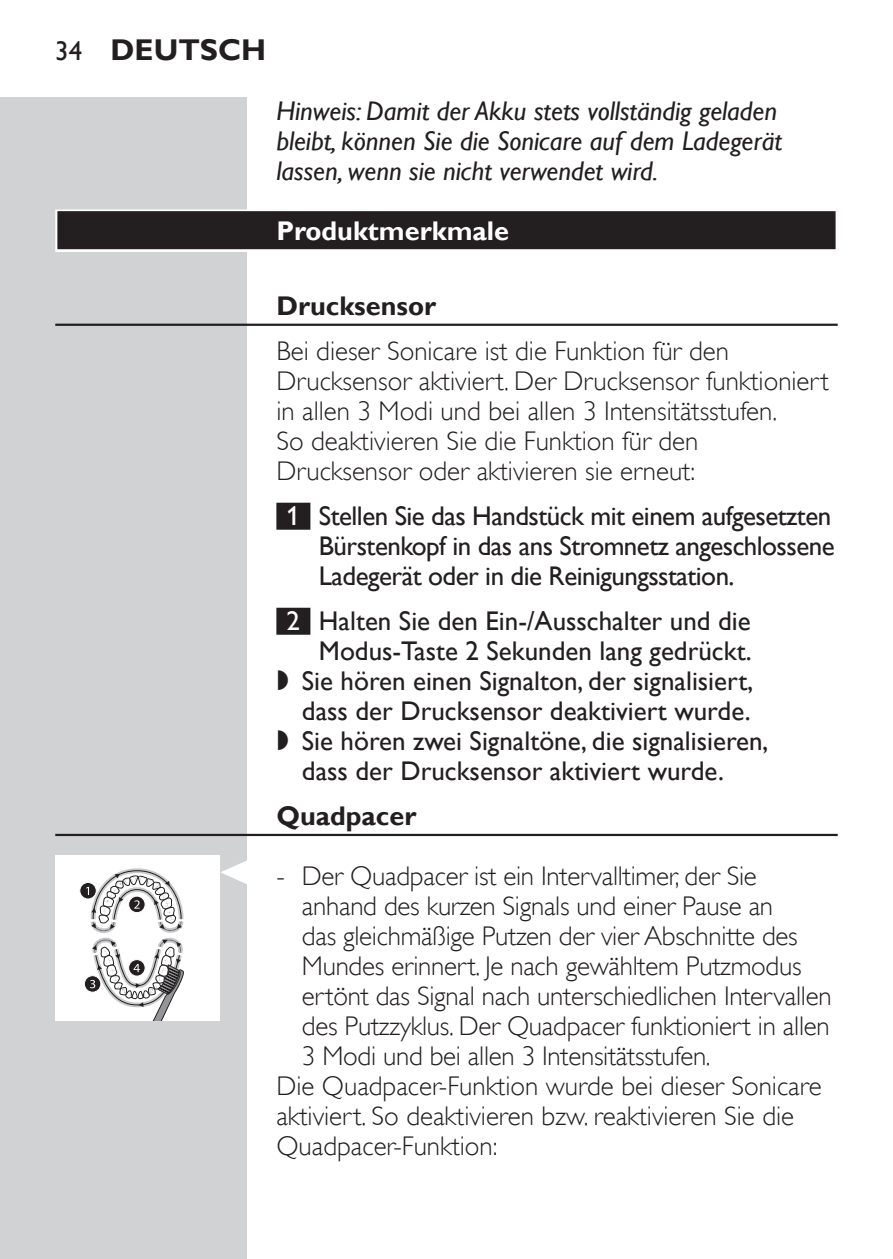
<style>
.page{position:relative;width:893px;height:1259px;background:#fff}
.page>*{position:absolute;margin:0;border:0;box-sizing:border-box;transform-origin:0 0}
.t1{font:700 30px "Gill Sans Alt One WGL";color:#231f20}
.t2{font:27px/30px "Gill Sans Alt One WGL Light";color:#231f20}
.t3{font:27px "Gill Sans Alt One WGL";color:#231f20}
.t4{font:27px/30px "Gill Sans Alt One WGL";letter-spacing:-.02em;color:#231f20}
.t5{font:italic 27px/30px "Gill Sans Alt One WGL";color:#231f20}
.t6{font:700 27px "Gill Sans Alt One WGL";color:#231f20}
.t7{font:700 27px "Gill Sans Alt One WGL";color:#fff}
.s1{font-weight:400;font-size:27px}
.s2{color:#fff}
.s3{font-family:"Philips Ll Font Plain"}
</style>
<div class="page">
<hr style="left:892px;top:98px;width:1px;height:1161px;background:#d1d2d4">
<div style="left:0;top:98px;width:247px;height:1161px;background:#d1d2d4"></div>
<div style="left:55px;top:209px;width:783px;height:43px;background:linear-gradient(to right,#d2d1d1,#d2d1d1)"></div>
<div style="left:57px;top:211px;width:779px;height:38px;background:#231f20"></div>
<hr style="left:55px;top:324px;width:783px;height:2px;background:#231f20">
<div style="left:276px;top:503px;width:34px;height:27px;background:#231f20"></div>
<div style="left:276px;top:608px;width:34px;height:27px;background:#231f20"></div>
<hr style="left:55px;top:834px;width:783px;height:2px;background:#231f20">
<svg style="left:221px;top:860px;width:26px;height:24px"></svg>
<div style="left:55px;top:855px;width:165px;height:165px;background:#fff"></div>
<div style="left:80px;top:882px;width:16px;height:17px;background:#231f20;border-radius:50%"></div>
<div style="left:79px;top:882px;width:18px;height:17px;border:1px solid #fff;border-radius:50%"></div>
<div style="left:84px;top:975px;width:17px;height:17px;border:1px solid #fff;border-radius:50%"></div>
<svg style="left:86px;top:868px;width:98px;height:152px"></svg>
<p class="t1" style="left:55px;top:29px;width:212px"><span class="s1">34</span> Deutsch</p>
<p class="t5" style="left:276px;top:96px;width:507px">Hinweis: Damit der Akku stets vollständig geladen bleibt, können Sie die Sonicare auf dem Ladegerät lassen, wenn sie nicht verwendet wird.</p>
<p class="t7" style="left:276px;top:212px;width:234px">Produktmerkmale</p>
<p class="t6" style="left:276px;top:287px;width:161px">Drucksensor</p>
<p class="t2" style="left:276px;top:336px;width:554px">Bei dieser Sonicare ist die Funktion für den Drucksensor aktiviert. Der Drucksensor funktioniert in allen 3 Modi und bei allen 3 Intensitätsstufen.<br>So deaktivieren Sie die Funktion für den Drucksensor oder aktivieren sie erneut:</p>
<p class="t4" style="left:319px;top:501px;width:517px;text-indent:-32px"><span class="s2">1</span> Stellen Sie das Handstück mit einem aufgesetzten<br>Bürstenkopf in das ans Stromnetz angeschlossene<br>Ladegerät oder in die Reinigungsstation.</p>
<p class="t3" style="left:287px;top:602px;width:466px"><span class="s2">2</span> Halten Sie den Ein-/Ausschalter und die</p>
<p class="t3" style="left:319px;top:632px;width:434px">Modus-Taste 2 Sekunden lang gedrückt.</p>
<p class="t3" style="left:276px;top:662px;width:478px"><span class="s3">,</span> Sie hören einen Signalton, der signalisiert,</p>
<p class="t3" style="left:302px;top:692px;width:450px">dass der Drucksensor deaktiviert wurde.</p>
<p class="t3" style="left:276px;top:722px;width:494px"><span class="s3">,</span> Sie hören zwei Signaltöne, die signalisieren,</p>
<p class="t3" style="left:302px;top:752px;width:424px">dass der Drucksensor aktiviert wurde.</p>
<p class="t6" style="left:276px;top:797px;width:142px">Quadpacer</p>
<p class="t2" style="left:276px;top:861px;width:482px">- Der Quadpacer ist ein Intervalltimer, der Sie</p>
<p class="t2" style="left:302px;top:891px;width:473px">anhand des kurzen Signals und einer Pause an</p>
<p class="t2" style="left:302px;top:921px;width:497px">das gleichmäßige Putzen der vier Abschnitte des</p>
<p class="t2" style="left:302px;top:951px;width:501px">Mundes erinnert. Je nach gewähltem Putzmodus</p>
<p class="t2" style="left:302px;top:981px;width:531px">ertönt das Signal nach unterschiedlichen Intervallen</p>
<p class="t2" style="left:302px;top:1011px;width:529px">des Putzzyklus. Der Quadpacer funktioniert in allen</p>
<p class="t2" style="left:302px;top:1041px;width:410px">3 Modi und bei allen 3 Intensitätsstufen.</p>
<p class="t2" style="left:276px;top:1071px;width:547px">Die Quadpacer-Funktion wurde bei dieser Sonicare</p>
<p class="t2" style="left:276px;top:1101px;width:519px">aktiviert. So deaktivieren bzw. reaktivieren Sie die</p>
<p class="t2" style="left:276px;top:1131px;width:223px">Quadpacer-Funktion:</p>
</div>
